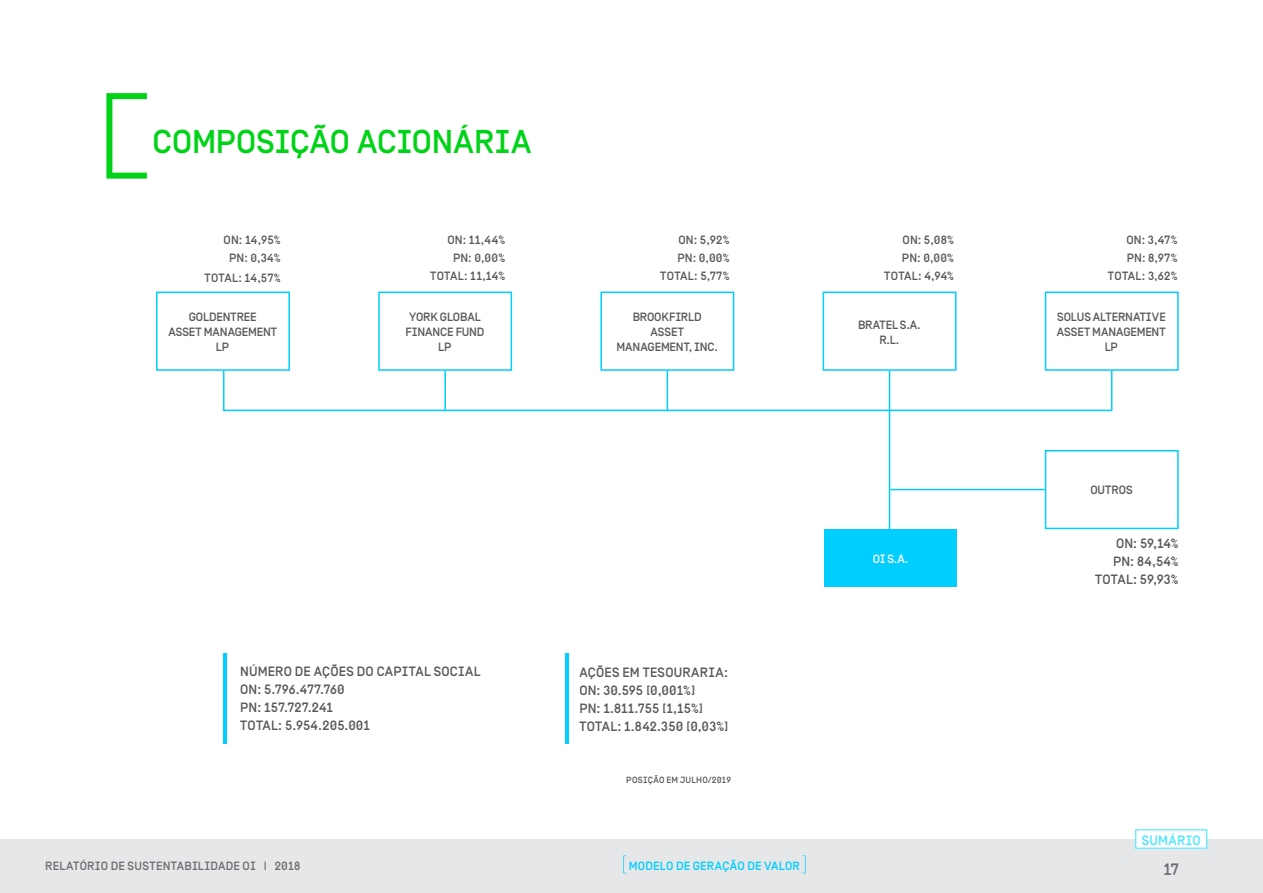
<style>
.page{position:relative;width:1263px;height:893px;background:#fff}
.page>*{position:absolute;margin:0;border:0;box-sizing:border-box;transform-origin:0 0}
.t1{font:33px "Simplon Oi Headline";letter-spacing:-.005em;color:#00d318}
.t2{font:16.5px "Simplon Oi Headline";color:#6d6e71}
.t3{font:13.5px/18px "Simplon Oi Headline";letter-spacing:.015em;color:#58595b}
.t4{font:13.5px "Simplon Oi Headline";letter-spacing:.02em;color:#4de6ff}
.t5{font:12px/15px "Simplon Oi Headline";color:#58595b;text-align:center}
.t6{font:12px/18px "Simplon Oi Headline";letter-spacing:.03em;color:#58595b;text-align:right}
.t7{font:12px/18px "Simplon Oi Headline";letter-spacing:.025em;color:#58595b;text-align:right}
.t8{font:12px "Simplon Oi Headline";letter-spacing:.015em;color:#6d6e71}
.t9{font:12px/18px "Simplon Oi Headline";letter-spacing:.02em;color:#58595b;text-align:right}
.t10{font:500 12px "Simplon BP";letter-spacing:.015em;color:#00ceff}
.t11{font:12px "Simplon Oi Headline";color:#fff}
.t12{font:9px "Simplon Oi Headline";letter-spacing:.025em;color:#58595b}
</style>
<div class="page">
<div style="left:1045px;top:292px;width:134px;height:79px;border:2px solid #00ceff"></div>
<div style="left:1045px;top:450px;width:134px;height:79px;border:2px solid #00ceff"></div>
<div style="left:156px;top:292px;width:134px;height:79px;border:2px solid #00ceff"></div>
<div style="left:378px;top:292px;width:134px;height:79px;border:2px solid #00ceff"></div>
<div style="left:600px;top:292px;width:134px;height:79px;border:2px solid #00ceff"></div>
<div style="left:823px;top:292px;width:133px;height:79px;border:2px solid #00ceff"></div>
<div style="left:824px;top:529px;width:132px;height:58px;background:#00ceff"></div>
<svg style="left:106px;top:93px;width:41px;height:86px"></svg>
<hr style="left:223px;top:653px;width:3px;height:91px;background:#00ceff">
<hr style="left:566px;top:653px;width:3px;height:91px;background:#00ceff">
<div style="left:223px;top:370px;width:889px;height:41px;border:2px solid #00ceff"></div>
<hr style="left:444px;top:371px;width:2px;height:40px;background:#00ceff">
<hr style="left:667px;top:371px;width:1px;height:40px;background:#00ceff">
<hr style="left:889px;top:371px;width:1px;height:159px;background:#00ceff">
<hr style="left:890px;top:489px;width:155px;height:1px;background:#00ceff">
<div style="left:0;top:839px;width:1263px;height:54px;background:#e6e7e8"></div>
<svg style="left:623px;top:855px;width:3px;height:18px"></svg>
<svg style="left:802px;top:855px;width:3px;height:18px"></svg>
<div style="left:1136px;top:830px;width:71px;height:18px;background:#fff"></div>
<div style="left:1135px;top:829px;width:72px;height:20px;border:1px solid #4de6ff"></div>
<h1 class="t1" style="left:152px;top:123px;width:381px">COMPOSIÇÃO ACIONÁRIA</h1>
<p class="t5" style="left:224px;top:231px;width:59px;line-height:18px">ON: 14,95%<br>PN: 0,34%</p>
<p class="t7" style="left:204px;top:269px;width:78px">TOTAL: 14,57%</p>
<p class="t6" style="left:430px;top:231px;width:77px">ON: 11,44%<br>PN: 0,00%<br>TOTAL: 11,14%</p>
<p class="t6" style="left:660px;top:231px;width:71px">ON: 5,92%<br>PN: 0,00%<br>TOTAL: 5,77%</p>
<p class="t9" style="left:884px;top:231px;width:72px">ON: 5,08%<br>PN: 0,00%<br>TOTAL: 4,94%</p>
<p class="t7" style="left:1108px;top:231px;width:71px">ON: 3,47%<br>PN: 8,97%<br>TOTAL: 3,62%</p>
<p class="t5" style="left:1057px;top:310px;width:110px">SOLUS ALTERNATIVE<br>ASSET MANAGEMENT<br>LP</p>
<p class="t5" style="left:168px;top:310px;width:110px">GOLDENTREE<br>ASSET MANAGEMENT<br>LP</p>
<p class="t5" style="left:406px;top:310px;width:80px">YORK GLOBAL<br>FINANCE FUND<br>LP</p>
<p class="t5" style="left:616px;top:310px;width:103px">BROOKFIRLD<br>ASSET<br>MANAGEMENT, INC.</p>
<p class="t5" style="left:858px;top:317px;width:64px">BRATEL S.A.<br>R.L.</p>
<p class="t3" style="left:240px;top:662px;width:242px">NÚMERO DE AÇÕES DO CAPITAL SOCIAL<br>ON: 5.796.477.760<br>PN: 157.727.241<br>TOTAL: 5.954.205.001</p>
<p class="t3" style="left:579px;top:664px;width:151px">AÇÕES EM TESOURARIA:<br>ON: 30.595 [0,001%]<br>PN: 1.811.755 [1,15%]<br>TOTAL: 1.842.350 [0,03%]</p>
<p class="t12" style="left:626px;top:774px;width:106px">POSIÇÃO EM JULHO/2019</p>
<p class="t11" style="left:873px;top:552px;width:37px">OI S.A.</p>
<p class="t5" style="left:1090px;top:483px;width:44px">OUTROS</p>
<p class="t3" style="left:1095px;top:535px;width:85px;text-align:right">ON: 59,14%<br>PN: 84,54%<br>TOTAL: 59,93%</p>
<p class="t4" style="left:1142px;top:832px;width:60px">SUMÁRIO</p>
<p class="t8" style="left:45px;top:859px;width:257px">RELATÓRIO DE SUSTENTABILIDADE OI | 2018</p>
<p class="t10" style="left:629px;top:859px;width:172px">MODELO DE GERAÇÃO DE VALOR</p>
<p class="t2" style="left:1163px;top:860px;width:17px">17</p>
</div>
